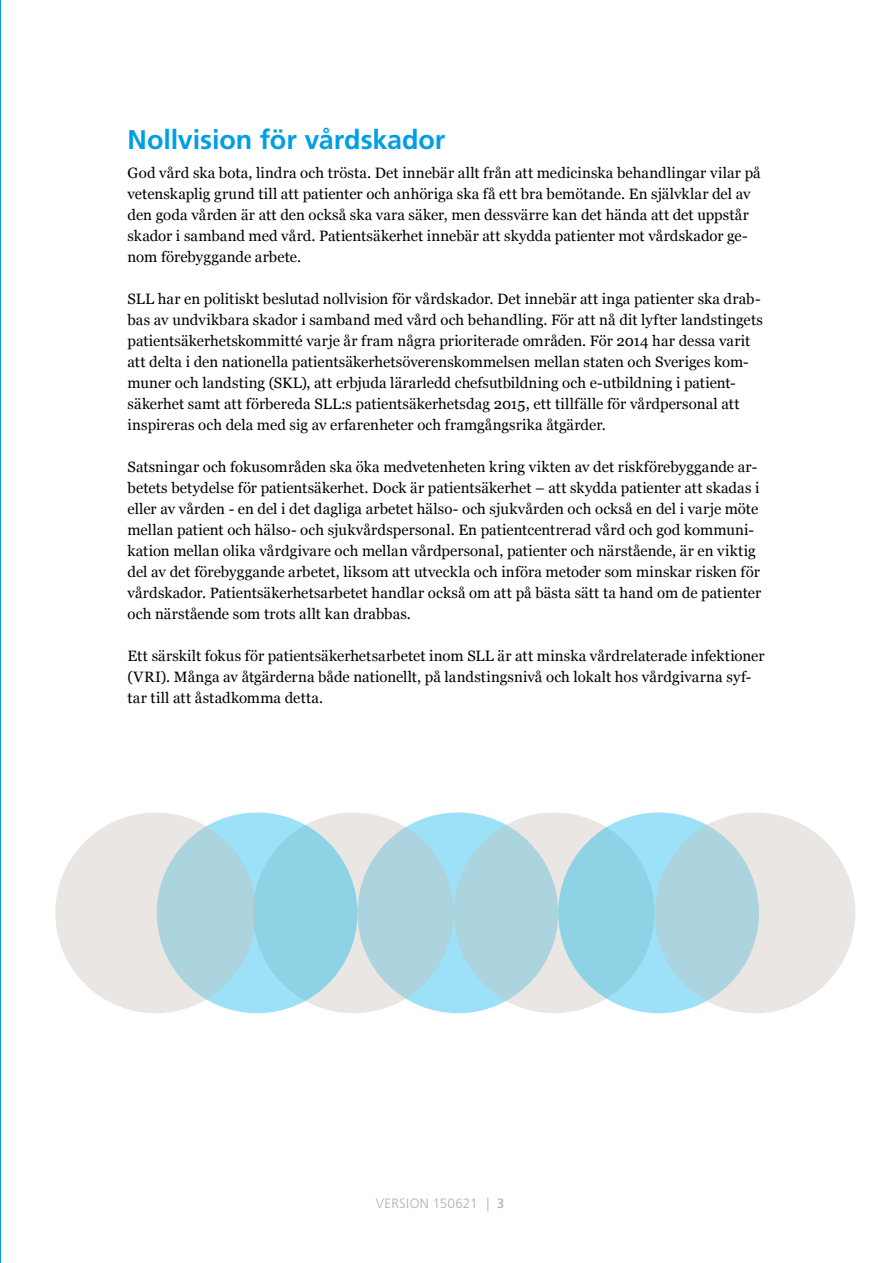
<style>
.page{position:relative;width:893px;height:1263px;background:#fff}
.page>*{position:absolute;margin:0;border:0;box-sizing:border-box;transform-origin:0 0}
.t1{font:700 27px "Frutiger";letter-spacing:-.005em;color:#009fe3}
.t2{font:15px/21px "Georgia";letter-spacing:.005em;color:#000}
.t3{font:300 13.5px "Frutiger SLLOTF";letter-spacing:.015em;color:#b5aea5}
.s1{font-weight:400}
</style>
<div class="page">
<hr style="left:0;top:0;width:1px;height:1263px;background:#009fe3">
<div style="left:357px;top:812px;width:201px;height:201px;background:#9ce1f7;border-radius:50%"></div>
<svg style="left:253px;top:812px;width:201px;height:201px;background:#c2dae0"></svg>
<div style="left:157px;top:812px;width:200px;height:201px;background:linear-gradient(to bottom,#94d8ec,#92d7ec);border-radius:50%"></div>
<svg style="left:454px;top:812px;width:201px;height:201px;background:#c0dadf"></svg>
<svg style="left:55px;top:812px;width:201px;height:201px;background:#d1dfe1"></svg>
<div style="left:558px;top:812px;width:201px;height:201px;background:linear-gradient(to bottom,#95d8ed,#93d8ec);border-radius:50%"></div>
<svg style="left:655px;top:812px;width:200px;height:201px;background:#cfdee0"></svg>
<h1 class="t1" style="left:128px;top:123px;width:319px">Nollvision för vårdskador</h1>
<p class="t2" style="left:128px;top:163px;width:635px">God vård ska bota, lindra och trösta. Det innebär allt från att medicinska behandlingar vilar på vetenskaplig grund till att patienter och anhöriga ska få ett bra bemötande. En självklar del av den goda vården är att den också ska vara säker, men dessvärre kan det hända att det uppstår skador i samband med vård. Patientsäkerhet innebär att skydda patienter mot vårdskador ge&shy;nom förebyggande arbete.</p>
<p class="t2" style="left:128px;top:289px;width:637px">SLL har en politiskt beslutad nollvision för vårdskador. Det innebär att inga patienter ska drab&shy;bas av undvikbara skador i samband med vård och behandling. För att nå dit lyfter landstingets patientsäkerhetskommitté varje år fram några prioriterade områden. För 2014 har dessa varit att delta i den nationella patientsäkerhetsöverenskommelsen mellan staten och Sveriges kom&shy;muner och landsting (SKL), att erbjuda lärarledd chefsutbildning och e-utbildning i patient&shy;säkerhet samt att förbereda SLL:s patientsäkerhetsdag 2015, ett tillfälle för vårdpersonal att inspireras och dela med sig av erfarenheter och framgångsrika åtgärder.</p>
<p class="t2" style="left:128px;top:457px;width:635px">Satsningar och fokusområden ska öka medvetenheten kring vikten av det riskförebyggande ar&shy;betets betydelse för patientsäkerhet. Dock är patientsäkerhet – att skydda patienter att skadas i eller av vården - en del i det dagliga arbetet hälso- och sjukvården och också en del i varje möte mellan patient och hälso- och sjukvårdspersonal. En patientcentrerad vård och god kommuni&shy;kation mellan olika vårdgivare och mellan vårdpersonal, patienter och närstående, är en viktig del av det förebyggande arbetet, liksom att utveckla och införa metoder som minskar risken för vårdskador. Patientsäkerhetsarbetet handlar också om att på bästa sätt ta hand om de patienter och närstående som trots allt kan drabbas.</p>
<p class="t2" style="left:128px;top:646px;width:638px">Ett särskilt fokus för patientsäkerhetsarbetet inom SLL är att minska vårdrelaterade infektioner (VRI). Många av åtgärderna både nationellt, på landstingsnivå och lokalt hos vårdgivarna syf&shy;tar till att åstadkomma detta.</p>
<p class="t3" style="left:376px;top:1196px;width:130px">VERSION 150621 | <span class="s1">3</span></p>
</div>
